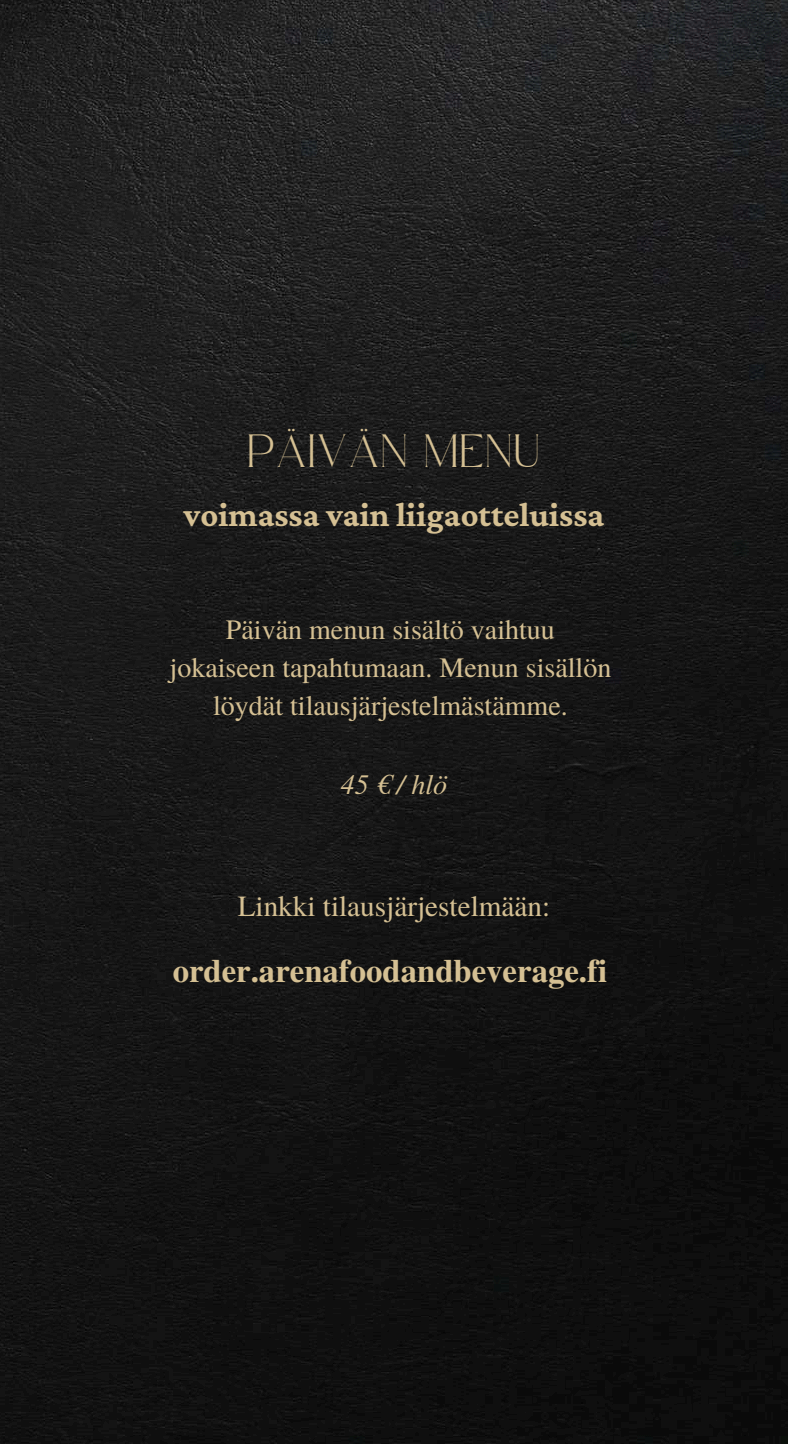
<style>
.page{position:relative;width:788px;height:1444px;background:#fff}
.page>*{position:absolute;margin:0;border:0;box-sizing:border-box;transform-origin:0 0}
.t1{font:700 34.48px "Crimson Pro";color:#d5c093}
.t2{font:700 32.73px "Te X Gyre Termes";color:#d5c093}
.t3{font:29.22px "Te X Gyre Termes";color:#d5c093}
.t4{font:28px/38.1px "Te X Gyre Termes";color:#d5c093;text-align:center}
.t5{font:italic 28px "Te X Gyre Termes";color:#d5c093}
.t6{font:22.75px "Safira March";letter-spacing:.12em;color:#d5c093}
</style>
<div class="page">
<img style="left:0;top:0;width:788px;height:1443px">
<p class="t6" style="left:248px;top:446px;width:293px">PÄIVÄN MENU</p>
<p class="t1" style="left:184px;top:493px;width:422px">voimassa vain liigaotteluissa</p>
<p class="t4" style="left:169px;top:609px;width:443px">Päivän menun sisältö vaihtuu jokaiseen tapahtumaan. Menun sisällön löydät tilausjärjestelmästämme.</p>
<p class="t5" style="left:340px;top:764px;width:108px">45 € / hlö</p>
<p class="t3" style="left:238px;top:885px;width:314px">Linkki tilausjärjestelmään:</p>
<p class="t2" style="left:173px;top:945px;width:436px">order.arenafoodandbeverage.fi</p>
</div>
